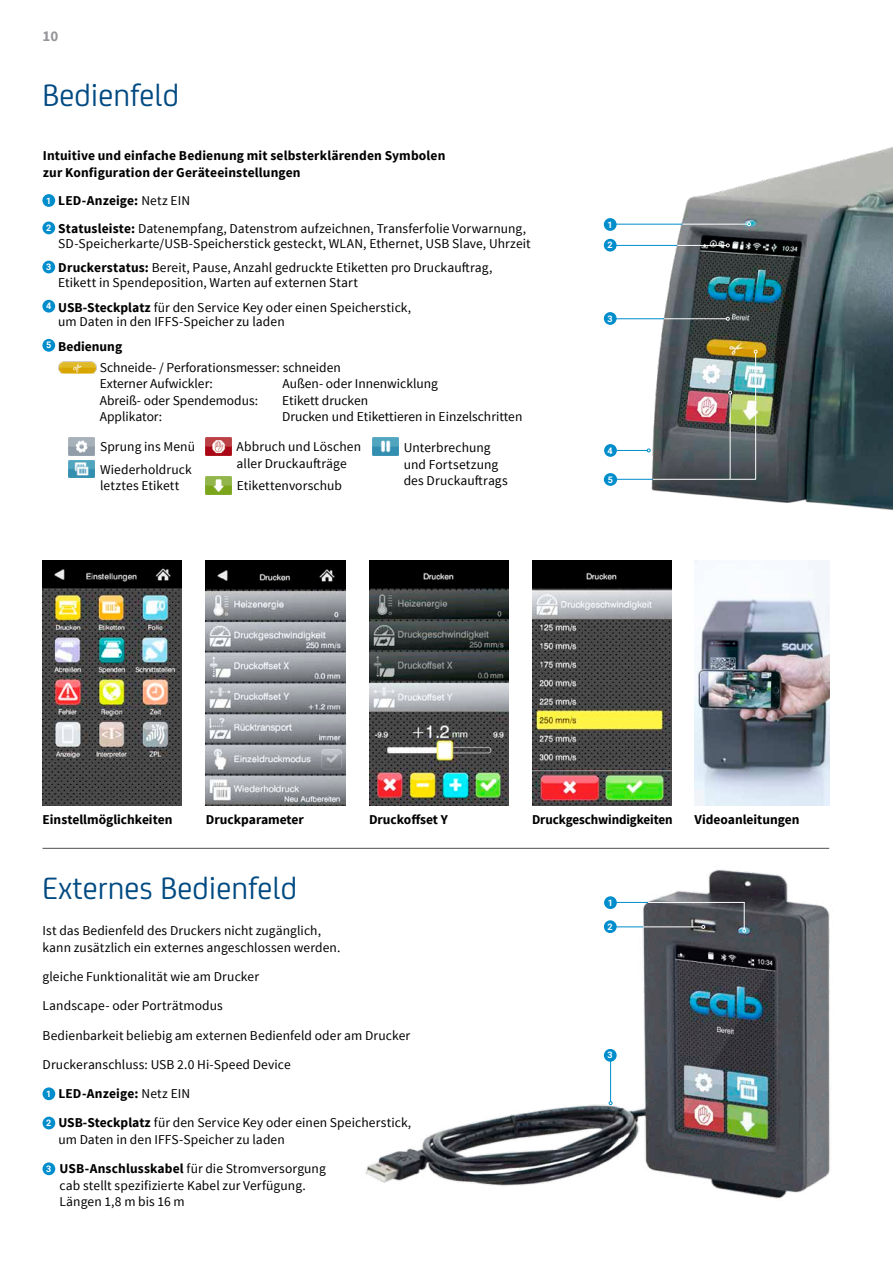
<style>
.page{position:relative;width:893px;height:1263px;background:#fff}
.page>*{position:absolute;margin:0;border:0;box-sizing:border-box;transform-origin:0 0}
.t1{font:33px "CA Sans";color:#004a82}
.t2{font:700 15px "Source Sans Pro";color:#96969b}
.t3{font:13.5px/16.5px "Source Sans Pro";letter-spacing:.005em;color:#000}
.t4{font:700 13.5px/16.5px "Source Sans Pro";color:#000}
.t5{font:700 9px "Roboto";color:#fff}
.s1{font-family:"Roboto";font-weight:700;font-size:9px;color:#fff}
.s2{font-weight:700}
</style>
<div class="page">
<hr style="left:43px;top:848px;width:786px;height:1px;background:#4f4e53">
<img style="left:694px;top:560px;width:135px;height:245px">
<div style="left:42px;top:194px;width:13px;height:13px;background:#008dcc;border-radius:50%"></div>
<div style="left:42px;top:222px;width:13px;height:12px;background:#008dcc;border-radius:50%"></div>
<div style="left:42px;top:261px;width:13px;height:12px;background:#008dcc;border-radius:50%"></div>
<div style="left:42px;top:300px;width:13px;height:13px;background:#008dcc;border-radius:50%"></div>
<div style="left:42px;top:339px;width:13px;height:13px;background:#008dcc;border-radius:50%"></div>
<img style="left:58px;top:361px;width:39px;height:13px">
<img style="left:68px;top:437px;width:27px;height:18px">
<img style="left:68px;top:460px;width:27px;height:18px">
<img style="left:205px;top:438px;width:26px;height:17px">
<img style="left:205px;top:476px;width:26px;height:18px">
<img style="left:206px;top:560px;width:139px;height:245px">
<img style="left:369px;top:560px;width:139px;height:245px">
<img style="left:532px;top:560px;width:139px;height:245px">
<img style="left:43px;top:560px;width:139px;height:245px">
<img style="left:616px;top:147px;width:277px;height:363px">
<div style="left:604px;top:218px;width:13px;height:13px;background:#008dcc;border-radius:50%"></div>
<div style="left:604px;top:239px;width:13px;height:13px;background:#008dcc;border-radius:50%"></div>
<div style="left:604px;top:312px;width:13px;height:13px;background:#008dcc;border-radius:50%"></div>
<hr style="left:615px;top:450px;width:32px;height:1px;background:#008dcc">
<svg style="left:647px;top:449px;width:4px;height:3px"></svg>
<div style="left:604px;top:444px;width:13px;height:13px;background:#008dcc;border-radius:50%"></div>
<div style="left:604px;top:473px;width:13px;height:13px;background:#008dcc;border-radius:50%"></div>
<img style="left:372px;top:437px;width:26px;height:18px">
<div style="left:43px;top:1087px;width:12px;height:13px;background:#008dcc;border-radius:50%"></div>
<div style="left:43px;top:1117px;width:12px;height:12px;background:#008dcc;border-radius:50%"></div>
<div style="left:43px;top:1162px;width:12px;height:13px;background:#008dcc;border-radius:50%"></div>
<img style="left:366px;top:869px;width:464px;height:330px">
<div style="left:604px;top:896px;width:13px;height:13px;background:#008dcc;border-radius:50%"></div>
<div style="left:604px;top:920px;width:13px;height:13px;background:#008dcc;border-radius:50%"></div>
<div style="left:604px;top:1049px;width:13px;height:13px;background:#008dcc;border-radius:50%"></div>
<hr style="left:610px;top:1061px;width:1px;height:40px;background:#008dcc">
<svg style="left:609px;top:1101px;width:3px;height:4px"></svg>
<hr style="left:616px;top:224px;width:67px;height:1px;background:#008dcc">
<hr style="left:682px;top:224px;width:66px;height:1px;background:#fff">
<svg style="left:747px;top:222px;width:4px;height:4px"></svg>
<hr style="left:616px;top:245px;width:61px;height:1px;background:#008dcc">
<hr style="left:677px;top:245px;width:49px;height:1px;background:#fff">
<svg style="left:726px;top:244px;width:4px;height:3px"></svg>
<hr style="left:616px;top:318px;width:48px;height:1px;background:#008dcc">
<hr style="left:664px;top:318px;width:62px;height:1px;background:#fff">
<svg style="left:726px;top:317px;width:4px;height:4px"></svg>
<svg style="left:616px;top:926px;width:27px;height:1px"></svg>
<hr style="left:643px;top:926px;width:59px;height:1px;background:#fff">
<svg style="left:701px;top:925px;width:4px;height:4px"></svg>
<hr style="left:648px;top:902px;width:96px;height:1px;background:#fff">
<hr style="left:616px;top:902px;width:32px;height:1px;background:#008dcc">
<svg style="left:742px;top:902px;width:4px;height:30px"></svg>
<hr style="left:653px;top:479px;width:103px;height:1px;background:#fff">
<hr style="left:730px;top:394px;width:1px;height:85px;background:#fff">
<svg style="left:728px;top:391px;width:4px;height:4px"></svg>
<hr style="left:755px;top:353px;width:1px;height:126px;background:#fff">
<hr style="left:616px;top:479px;width:37px;height:1px;background:#008dcc">
<p class="t2" style="left:43px;top:26px;width:17px">10</p>
<h1 class="t1" style="left:42px;top:72px;width:138px">Bedienfeld</h1>
<p class="t4" style="left:43px;top:148px;width:404px">Intuitive und einfache Bedienung mit selbsterklärenden Symbolen zur Konfiguration der Geräteeinstellungen</p>
<p class="t3" style="left:46px;top:186px;width:481px;line-height:28.5px"><span class="s1">1</span> <span class="s2">LED-Anzeige:</span> Netz EIN<br><sup>2</sup> <span class="s2">Statusleiste:</span> Datenempfang, Datenstrom aufzeichnen, Transferfolie Vorwarnung,</p>
<p class="t3" style="left:46px;top:231px;width:486px;line-height:24.9px;text-indent:12px">SD-Speicherkarte/USB-Speicherstick gesteckt, WLAN, Ethernet, USB Slave, Uhrzeit<br><sup>3</sup> <span class="s2">Druckerstatus:</span> Bereit, Pause, Anzahl gedruckte Etiketten pro Druckauftrag,</p>
<p class="t3" style="left:46px;top:270px;width:367px;line-height:24.9px;text-indent:12px">Etikett in Spendeposition, Warten auf externen Start<br><sup>4</sup> <span class="s2">USB-Steckplatz</span> für den Service Key oder einen Speicherstick,</p>
<p class="t3" style="left:46px;top:309px;width:240px;line-height:24.9px;text-indent:12px">um Daten in den IFFS-Speicher zu laden<br><sup>5</sup> <span class="s2">Bedienung</span></p>
<p class="t3" style="left:100px;top:359px;width:243px">Schneide- / Perforationsmesser: schneiden<br>Externer Aufwickler:</p>
<p class="t3" style="left:283px;top:376px;width:157px">Außen- oder Innenwicklung</p>
<p class="t3" style="left:100px;top:392px;width:160px">Abreiß- oder Spendemodus:</p>
<p class="t3" style="left:282px;top:392px;width:87px">Etikett drucken</p>
<p class="t3" style="left:100px;top:409px;width:64px">Applikator:</p>
<p class="t3" style="left:282px;top:409px;width:242px">Drucken und Etikettieren in Einzelschritten</p>
<p class="t3" style="left:100px;top:436px;width:96px;line-height:22.5px">Sprung ins Menü<br>Wiederholdruck</p>
<p class="t3" style="left:100px;top:478px;width:81px">letztes Etikett</p>
<p class="t3" style="left:237px;top:439px;width:126px">Abbruch und Löschen aller Druckaufträge</p>
<p class="t3" style="left:237px;top:478px;width:107px">Etikettenvorschub</p>
<p class="t3" style="left:404px;top:440px;width:105px">Unterbrechung und Fortsetzung des Druckauftrags</p>
<p class="t5" style="left:608px;top:218px;width:7px">1</p>
<p class="t5" style="left:608px;top:239px;width:7px">2</p>
<p class="t5" style="left:608px;top:312px;width:7px">3</p>
<p class="t5" style="left:608px;top:444px;width:7px">4</p>
<p class="t5" style="left:608px;top:473px;width:7px">5</p>
<p class="t4" style="left:43px;top:812px;width:131px">Einstellmöglichkeiten</p>
<p class="t4" style="left:206px;top:812px;width:100px">Druckparameter</p>
<p class="t4" style="left:369px;top:812px;width:80px">Druckoffset Y</p>
<p class="t4" style="left:532px;top:812px;width:142px">Druckgeschwindigkeiten</p>
<p class="t4" style="left:694px;top:812px;width:107px">Videoanleitungen</p>
<h1 class="t1" style="left:43px;top:865px;width:256px">Externes Bedienfeld</h1>
<p class="t3" style="left:43px;top:923px;width:300px">Ist das Bedienfeld des Druckers nicht zugänglich, kann zusätzlich ein externes angeschlossen werden.</p>
<p class="t3" style="left:43px;top:962px;width:370px;line-height:29.2px">gleiche Funktionalität wie am Drucker<br>Landscape- oder Porträtmodus<br>Bedienbarkeit beliebig am externen Bedienfeld oder am Drucker Druckeranschluss: USB 2.0 Hi-Speed Device<br><span class="s1">1</span> <span class="s2">LED-Anzeige:</span> Netz EIN<br><span class="s1">2</span> <span class="s2">USB-Steckplatz</span> für den Service Key oder einen Speicherstick,</p>
<p class="t3" style="left:46px;top:1125px;width:281px;line-height:29.2px;text-indent:12px">um Daten in den IFFS-Speicher zu laden<br><span class="s1">3</span> <span class="s2">USB-Anschlusskabel</span> für die Stromversorgung</p>
<p class="t3" style="left:60px;top:1177px;width:248px">cab stellt spezifizierte Kabel zur Verfügung.<br>Längen 1,8 m bis 16 m</p>
<p class="t5" style="left:608px;top:896px;width:7px">1</p>
<p class="t5" style="left:607px;top:920px;width:7px">2</p>
<p class="t5" style="left:607px;top:1049px;width:7px">3</p>
</div>
